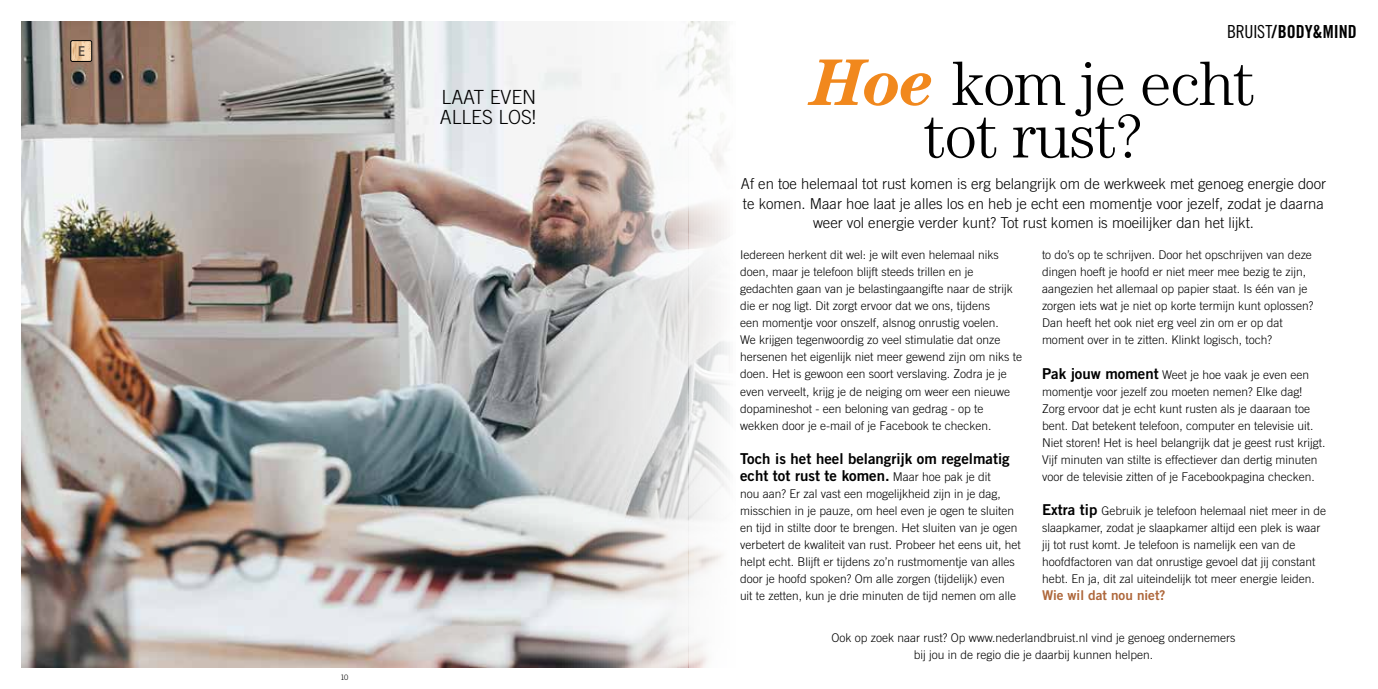
<style>
.page{position:relative;width:1378px;height:689px;background:#fff}
.page>*{position:absolute;margin:0;border:0;box-sizing:border-box;transform-origin:0 0}
.t1{font:300 63px/52.5px "Century Std";letter-spacing:-.02em;color:#000;text-align:center}
.t2{font:300 19.5px/19.5px "Trade Gothic LT Std";color:#000}
.t3{font:18px "Trade Gothic LT Std Bd Cn 20";color:#000}
.t4{font:300 15px/19.5px "Trade Gothic LT Std";color:#000;text-align:center}
.t5{font:15px/17px "Trade Gothic LT Std Bd 2";color:#000}
.t6{font:13.5px "Trade Gothic LT Std Bd 2";color:#ae673b}
.t7{font:300 12px/17px "Trade Gothic LT Std";color:#000}
.t8{font:300 7.5px "Trade Gothic LT Std";color:#000}
.s1{font-family:"Trade Gothic LT Std Cn 18"}
.s2{font-weight:700;font-style:italic;font-size:66px;color:#f1881d}
.s3{font-family:"Trade Gothic LT Std Bd 2";font-weight:400;font-size:15px}
.s4{font-family:"Trade Gothic LT Std";font-weight:300;font-size:12px}
</style>
<div class="page">
<img style="left:21px;top:21px;width:709px;height:647px">
<svg style="left:81px;top:41px;width:12px;height:20px"></svg>
<img style="left:73px;top:42px;width:8px;height:18px">
<div style="left:71px;top:40px;width:21px;height:22px;border:1px solid #000;border-radius:2px"></div>
<h2 class="t2" style="left:440px;top:87px;width:98px">LAAT EVEN<br>ALLES LOS!</h2>
<p class="t8" style="left:341px;top:672px;width:9px">10</p>
<h3 class="t3" style="left:1227px;top:21px;width:131px"><span class="s1">BRUIST</span>/BODY&amp;MIND</h3>
<h1 class="t1" style="left:812px;top:56px;width:445px"><span class="s2">Hoe</span> kom je echt tot rust?</h1>
<p class="t4" style="left:741px;top:174px;width:586px">Af en toe helemaal tot rust komen is erg belangrijk om de werkweek met genoeg energie door te komen. Maar hoe laat je alles los en heb je echt een momentje voor jezelf, zodat je daarna weer vol energie verder kunt? Tot rust komen is moeilijker dan het lijkt.</p>
<p class="t7" style="left:1042px;top:246px;width:273px">to do’s op te schrijven. Door het opschrijven van deze dingen hoeft je hoofd er niet meer mee bezig te zijn, aangezien het allemaal op papier staat. Is één van je zorgen iets wat je niet op korte termijn kunt oplossen?<br>Dan heeft het ook niet erg veel zin om er op dat moment over in te zitten. Klinkt logisch, toch?</p>
<p class="t7" style="left:1042px;top:366px;width:285px"><span class="s3">Pak jouw moment</span> Weet je hoe vaak je even een momentje voor jezelf zou moeten nemen? Elke dag!<br>Zorg ervoor dat je echt kunt rusten als je daaraan toe bent. Dat betekent telefoon, computer en televisie uit.<br>Niet storen! Het is heel belangrijk dat je geest rust krijgt.<br>Vijf minuten van stilte is effectiever dan dertig minuten voor de televisie zitten of je Facebookpagina checken.</p>
<p class="t7" style="left:1042px;top:502px;width:286px"><span class="s3">Extra tip</span> Gebruik je telefoon helemaal niet meer in de slaapkamer, zodat je slaapkamer altijd een plek is waar jij tot rust komt. Je telefoon is namelijk een van de hoofdfactoren van dat onrustige gevoel dat jij constant hebt. En ja, dit zal uiteindelijk tot meer energie leiden.</p>
<p class="t6" style="left:1042px;top:586px;width:125px">Wie wil dat nou niet?</p>
<p class="t7" style="left:740px;top:246px;width:284px">Iedereen herkent dit wel: je wilt even helemaal niks doen, maar je telefoon blijft steeds trillen en je gedachten gaan van je belastingaangifte naar de strijk die er nog ligt. Dit zorgt ervoor dat we ons, tijdens<br>een momentje voor onszelf, alsnog onrustig voelen.<br>We krijgen tegenwoordig zo veel stimulatie dat onze hersenen het eigenlijk niet meer gewend zijn om niks te doen. Het is gewoon een soort verslaving. Zodra je je even verveelt, krijg je de neiging om weer een nieuwe dopamineshot - een beloning van gedrag - op te wekken door je e-mail of je Facebook te checken.</p>
<p class="t5" style="left:740px;top:449px;width:271px">Toch is het heel belangrijk om regelmatig echt tot rust te komen. <span class="s4">Maar hoe pak je dit</span></p>
<p class="t7" style="left:740px;top:485px;width:282px">nou aan? Er zal vast een mogelijkheid zijn in je dag, misschien in je pauze, om heel even je ogen te sluiten en tijd in stilte door te brengen. Het sluiten van je ogen verbetert de kwaliteit van rust. Probeer het eens uit, het helpt echt. Blijft er tijdens zo’n rustmomentje van alles door je hoofd spoken? Om alle zorgen (tijdelijk) even<br>uit te zetten, kun je drie minuten de tijd nemen om alle</p>
<p class="t7" style="left:831px;top:629px;width:406px;text-align:center">Ook op zoek naar rust? Op www.nederlandbruist.nl vind je genoeg ondernemers bij jou in de regio die je daarbij kunnen helpen.</p>
</div>
